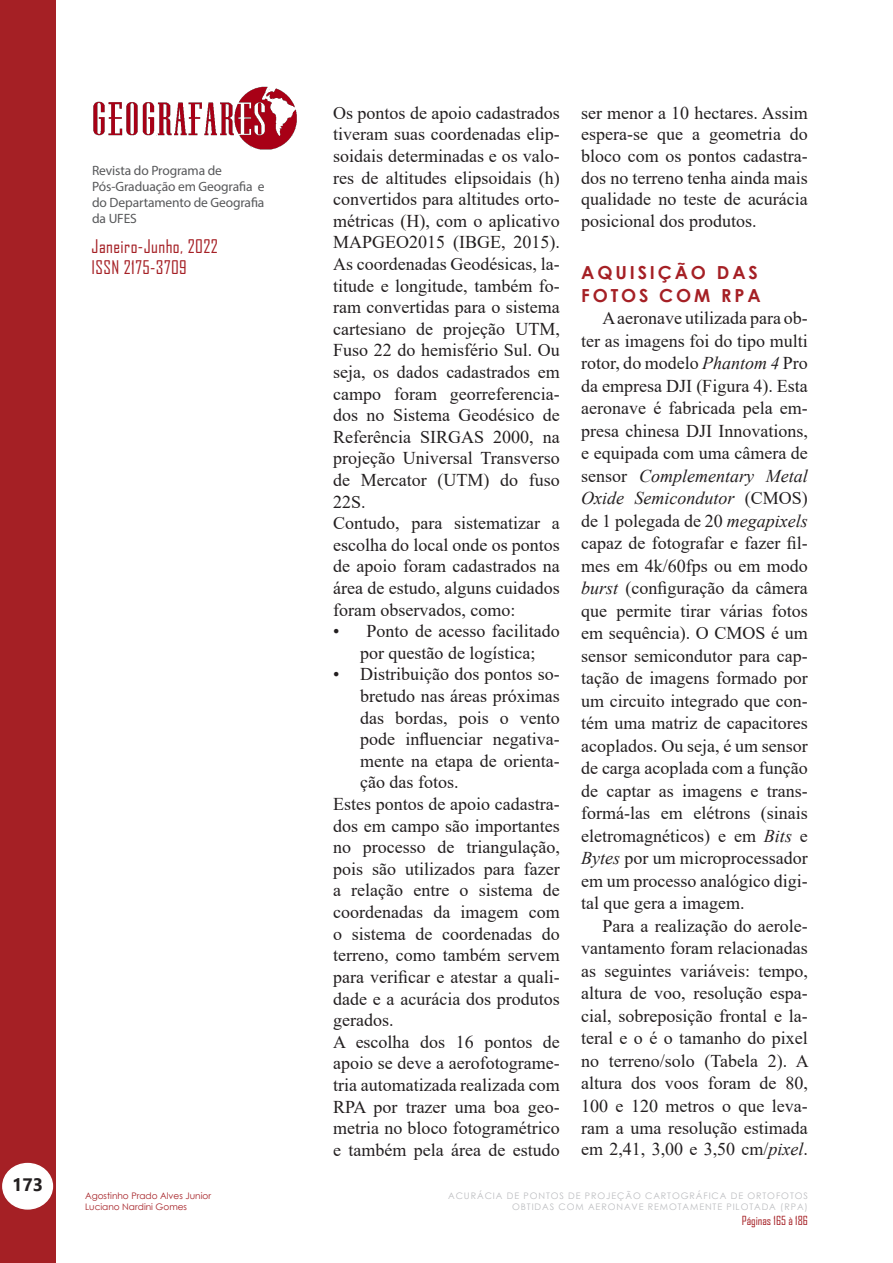
<style>
.page{position:relative;width:893px;height:1263px;background:#fff}
.page>*{position:absolute;margin:0;border:0;box-sizing:border-box;transform-origin:0 0}
.Corpo_do_Texto_Ofici{font:18px/21.6px "Times New Roman";color:#231f20;text-align:justify}
.t1{font:18px/21.6px "Agency FB";letter-spacing:.025em;color:#a52025}
.TÍTULO_CENTURY{font:700 18px/22.5px "Century Gothic";letter-spacing:.16em;color:#a52025}
.t2{font:700 18px "Segoe UI";color:#231f20}
.t3{font:13.5px/16.2px "Myriad Pro";letter-spacing:-.01em;color:#57585a}
.t4{font:12px "Agency FB";color:#a52025}
.t5{font:9px/10.8px "Century Gothic";letter-spacing:.1em;color:#bcbdc0;text-align:right}
.t6{font:9px/10.8px "Century Gothic";color:#a52025}
.s1{font-style:italic}
</style>
<div class="page">
<div style="left:0;top:0;width:55px;height:1263px;background:#a52025"></div>
<div style="left:3px;top:1163px;width:49px;height:46px;background:#fff;border-radius:50%"></div>
<div style="left:2px;top:1163px;width:51px;height:46px;border:2px solid #fff;border-radius:50%"></div>
<img style="left:93px;top:86px;width:204px;height:64px">
<p class="t3" style="left:92px;top:162px;width:174px">Revista do Programa de<br>Pós-Graduação em Geografia e do Departamento de Geografia da UFES</p>
<p class="t1" style="left:92px;top:235px;width:128px">Janeiro-Junho, 2022<br>ISSN 2175-3709</p>
<p class="t2" style="left:12px;top:1167px;width:33px">173</p>
<p class="t6" style="left:85px;top:1190px;width:128px">Agostinho Prado Alves Junior<br>Luciano Nardini Gomes</p>
<p class="Corpo_do_Texto_Ofici" style="left:333px;top:101px;width:228px">Os pontos de apoio cadastrados tiveram suas coordenadas elip&shy;soidais determinadas e os valo&shy;res de altitudes elipsoidais (h) convertidos para altitudes orto&shy;métricas (H), com o aplicativo MAPGEO2015 (IBGE, 2015).<br>As coordenadas Geodésicas, la&shy;titude e longitude, também fo&shy;ram convertidas para o sistema cartesiano de projeção UTM, Fuso 22 do hemisfério Sul. Ou seja, os dados cadastrados em campo foram georreferencia&shy;dos no Sistema Geodésico de Referência SIRGAS 2000, na projeção Universal Transverso de Mercator (UTM) do fuso 22S.</p>
<p class="Corpo_do_Texto_Ofici" style="left:333px;top:512px;width:228px">Contudo, para sistematizar a escolha do local onde os pontos de apoio foram cadastrados na área de estudo, alguns cuidados foram observados, como:</p>
<p class="Corpo_do_Texto_Ofici" style="left:333px;top:620px;width:228px;text-align:center">• Ponto de acesso facilitado por questão de logística;</p>
<p class="Corpo_do_Texto_Ofici" style="left:360px;top:663px;width:201px;text-indent:-27px">• Distribuição dos pontos so&shy;bretudo nas áreas próximas das bordas, pois o vento pode influenciar negativa&shy;mente na etapa de orienta&shy;ção das fotos.</p>
<p class="Corpo_do_Texto_Ofici" style="left:333px;top:793px;width:228px">Estes pontos de apoio cadastra&shy;dos em campo são importantes no processo de triangulação, pois são utilizados para fazer a relação entre o sistema de coordenadas da imagem com o sistema de coordenadas do terreno, como também servem para verificar e atestar a quali&shy;dade e a acurácia dos produtos gerados.</p>
<p class="Corpo_do_Texto_Ofici" style="left:333px;top:1030px;width:228px">A escolha dos 16 pontos de apoio se deve a aerofotograme&shy;tria automatizada realizada com RPA por trazer uma boa geo&shy;metria no bloco fotogramétrico e também pela área de estudo</p>
<p class="Corpo_do_Texto_Ofici" style="left:581px;top:101px;width:228px">ser menor a 10 hectares. Assim espera-se que a geometria do bloco com os pontos cadastra&shy;dos no terreno tenha ainda mais qualidade no teste de acurácia posicional dos produtos.</p>
<p class="TÍTULO_CENTURY" style="left:581px;top:260px;width:181px">AQUISIÇÃO DAS<br>FOTOS COM RPA</p>
<p class="Corpo_do_Texto_Ofici" style="left:581px;top:306px;width:228px;line-height:22.5px;text-indent:21px">A aeronave utilizada para ob&shy;ter as imagens foi do tipo multi rotor, do modelo <span class="s1">Phantom 4</span> Pro da empresa DJI (Figura 4). Esta aeronave é fabricada pela em&shy;presa chinesa DJI Innovations, e equipada com uma câmera de sensor <span class="s1">Complementary Metal Oxide Semicondutor</span> (CMOS) de 1 polegada de 20 <span class="s1">megapixels </span>capaz de fotografar e fazer fil&shy;mes em 4k/60fps ou em modo <span class="s1">burst</span> (configuração da câmera que permite tirar várias fotos em sequência). O CMOS é um sensor semicondutor para cap&shy;tação de imagens formado por um circuito integrado que con&shy;tém uma matriz de capacitores acoplados. Ou seja, é um sensor de carga acoplada com a função de captar as imagens e trans&shy;formá-las em elétrons (sinais eletromagnéticos) e em <span class="s1">Bits</span> e <span class="s1">Bytes</span> por um microprocessador em um processo analógico digi&shy;tal que gera a imagem.</p>
<p class="Corpo_do_Texto_Ofici" style="left:581px;top:914px;width:229px;line-height:22.4px;text-indent:21px">Para a realização do aerole&shy;vantamento foram relacionadas as seguintes variáveis: tempo, altura de voo, resolução espa&shy;cial, sobreposição frontal e la&shy;teral e o é o tamanho do pixel no terreno/solo (Tabela 2). A altura dos voos foram de 80, 100 e 120 metros o que leva&shy;ram a uma resolução estimada em 2,41, 3,00 e 3,50 cm/<span class="s1">pixel</span>.</p>
<p class="t5" style="left:448px;top:1190px;width:361px">ACURÁCIA DE PONTOS DE PROJEÇÃO CARTOGRÁFICA DE ORTOFOTOS<br>OBTIDAS COM AERONAVE REMOTAMENTE PILOTADA (RPA)</p>
<p class="t4" style="left:742px;top:1213px;width:68px">Páginas 165 à 186</p>
</div>
